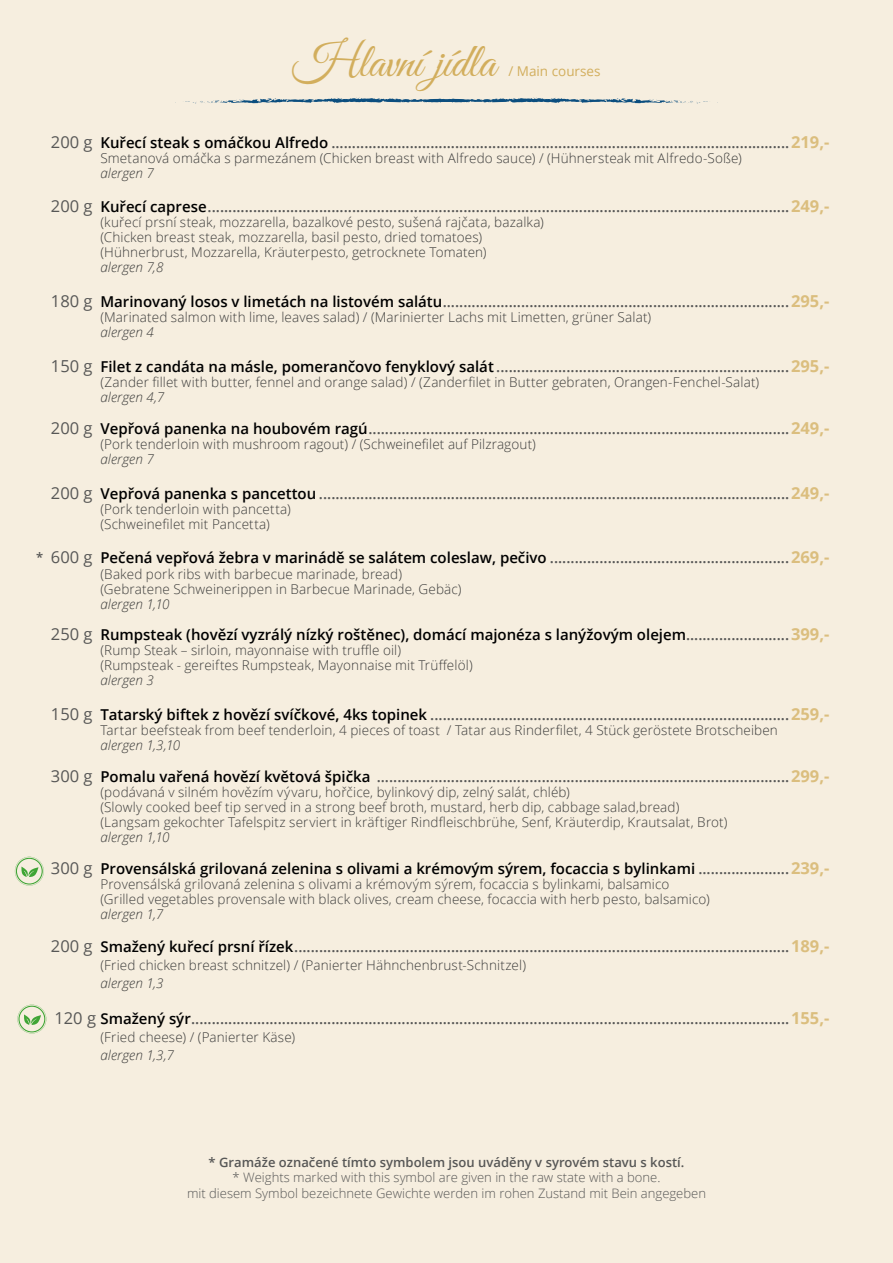
<style>
.page{position:relative;width:893px;height:1263px;background:#f6eedf}
.page>*{position:absolute;margin:0;border:0;box-sizing:border-box;transform-origin:0 0}
.t1{font:48px "Great Vibes";color:#d2ae5d}
.t2{font:600 15px "Open Sans";color:#575756}
.t3{font:600 15px "Open Sans";color:#000}
.t4{font:300 13.5px/15px "Open Sans";letter-spacing:.01em;color:#3c3c3b}
.t5{font:italic 300 13.5px "Open Sans";letter-spacing:.005em;color:#3c3c3b}
.t6{font:13.5px "Open Sans";color:#d2ae5d}
.t7{font:300 13.05px/15.6px "Open Sans";color:#575756;text-align:center}
.t8{font:600 13.05px "Open Sans";color:#575756}
.s1{font-weight:400;font-size:16.5px}
.s2{color:#000}
.s3{font-weight:700;font-size:16.5px;color:#dbbe7e}
.s4{font-weight:400;font-size:16.5px;color:#575756}
.s5{color:#575756}
</style>
<div class="page">
<svg style="left:185px;top:98px;width:523px;height:6px"></svg>
<svg style="left:17px;top:1005px;width:29px;height:28px"></svg>
<svg style="left:15px;top:857px;width:29px;height:28px"></svg>
<h1 class="t1" style="left:292px;top:35px;width:205px">Hlavní jídla</h1>
<p class="t6" style="left:508px;top:62px;width:94px">/ Main courses</p>
<p class="t8" style="left:36px;top:548px;width:9px">*</p>
<p class="t2" style="left:51px;top:132px;width:780px"><span class="s1">200 g</span> <span class="s2">Kuřecí steak s omáčkou Alfredo</span> ...............................................................................................................<span class="s3">219,-</span></p>
<p class="t4" style="left:100px;top:150px;width:643px">Smetanová omáčka s parmezánem (Chicken breast with Alfredo sauce) / (Hühnersteak mit Alfredo-Soße)</p>
<p class="t5" style="left:100px;top:163px;width:55px">alergen 7</p>
<p class="t2" style="left:51px;top:197px;width:780px"><span class="s1">200 g</span> <span class="s2">Kuřecí caprese</span>.............................................................................................................................................<span class="s3">249,-</span></p>
<p class="t4" style="left:100px;top:215px;width:445px">(kuřecí prsní steak, mozzarella, bazalkové pesto, sušená rajčata, bazalka) (Chicken breast steak, mozzarella, basil pesto, dried tomatoes) (Hühnerbrust, Mozzarella, Kräuterpesto, getrocknete Tomaten)</p>
<p class="t5" style="left:100px;top:258px;width:65px">alergen 7,8</p>
<p class="t2" style="left:51px;top:291px;width:780px"><span class="s1">180 g</span> <span class="s2">Marinovaný losos v limetách na listovém salátu</span>....................................................................................<span class="s3">295,-</span></p>
<p class="t4" style="left:100px;top:309px;width:552px">(Marinated salmon with lime, leaves salad) / (Marinierter Lachs mit Limetten, grüner Salat)</p>
<p class="t5" style="left:100px;top:323px;width:55px">alergen 4</p>
<p class="t2" style="left:51px;top:356px;width:780px"><span class="s1">150 g</span> <span class="s2">Filet z candáta na másle, pomerančovo fenyklový salát</span> .......................................................................<span class="s3">295,-</span></p>
<p class="t4" style="left:100px;top:374px;width:660px">(Zander fillet with butter, fennel and orange salad) / (Zanderfilet in Butter gebraten, Orangen-Fenchel-Salat)</p>
<p class="t5" style="left:100px;top:388px;width:65px">alergen 4,7</p>
<p class="t2" style="left:51px;top:418px;width:780px"><span class="s1">200 g</span> <span class="s2">Vepřová panenka na houbovém ragú</span>......................................................................................................<span class="s3">249,-</span></p>
<p class="t4" style="left:100px;top:436px;width:437px">(Pork tenderloin with mushroom ragout) / (Schweinefilet auf Pilzragout)</p>
<p class="t5" style="left:100px;top:450px;width:55px">alergen 7</p>
<p class="t2" style="left:51px;top:483px;width:780px"><span class="s1">200 g</span> <span class="s2">Vepřová panenka s pancettou</span> ..................................................................................................................<span class="s3">249,-</span></p>
<p class="t4" style="left:100px;top:501px;width:192px">(Pork tenderloin with pancetta) (Schweinefilet mit Pancetta)</p>
<p class="t2" style="left:51px;top:548px;width:780px"><span class="s1">600 g</span> <span class="s2">Pečená vepřová žebra v marinádě se salátem coleslaw, pečivo</span> ..........................................................<span class="s3">269,-</span></p>
<p class="t4" style="left:100px;top:566px;width:363px">(Baked pork ribs with barbecue marinade, bread) (Gebratene Schweinerippen in Barbecue Marinade, Gebäc)</p>
<p class="t5" style="left:100px;top:594px;width:71px">alergen 1,10</p>
<p class="t3" style="left:51px;top:624px;width:780px"><span class="s4">250 g</span> Rumpsteak (hovězí vyzrálý nízký roštěnec), domácí majonéza s lanýžovým olejem<span class="s5">.........................</span><span class="s3">399,-</span></p>
<p class="t4" style="left:100px;top:642px;width:374px">(Rump Steak – sirloin, mayonnaise with truffle oil) (Rumpsteak - gereiftes Rumpsteak, Mayonnaise mit Trüffelöl)</p>
<p class="t5" style="left:100px;top:671px;width:55px">alergen 3</p>
<p class="t2" style="left:51px;top:704px;width:780px"><span class="s1">150 g</span> <span class="s2">Tatarský biftek z hovězí svíčkové, 4ks topinek</span> .......................................................................................<span class="s3">259,-</span></p>
<p class="t4" style="left:100px;top:722px;width:679px">Tartar beefsteak from beef tenderloin, 4 pieces of toast / Tatar aus Rinderfilet, 4 Stück geröstete Brotscheiben</p>
<p class="t5" style="left:100px;top:736px;width:81px">alergen 1,3,10</p>
<p class="t2" style="left:51px;top:766px;width:780px"><span class="s1">300 g</span> <span class="s2">Pomalu vařená hovězí květová špička</span> ....................................................................................................<span class="s3">299,-</span></p>
<p class="t4" style="left:100px;top:784px;width:629px">(podávaná v silném hovězím vývaru, hořčice, bylinkový dip, zelný salát, chléb)<br>(Slowly cooked beef tip served in a strong beef broth, mustard, herb dip, cabbage salad,bread) (Langsam gekochter Tafelspitz serviert in kräftiger Rindfleischbrühe, Senf, Kräuterdip, Krautsalat, Brot)</p>
<p class="t5" style="left:100px;top:828px;width:71px">alergen 1,10</p>
<p class="t3" style="left:51px;top:858px;width:780px"><span class="s4">300 g</span> Provensálská grilovaná zelenina s olivami a krémovým sýrem, focaccia s bylinkami <span class="s5">......................</span><span class="s3">239,-</span></p>
<p class="t4" style="left:100px;top:876px;width:611px">Provensálská grilovaná zelenina s olivami a krémovým sýrem, focaccia s bylinkami, balsamico (Grilled vegetables provensale with black olives, cream cheese, focaccia with herb pesto, balsamico)</p>
<p class="t5" style="left:100px;top:904px;width:64px">alergen 1,7</p>
<p class="t2" style="left:51px;top:936px;width:780px"><span class="s1">200 g</span> <span class="s2">Smažený kuřecí prsní řízek</span>........................................................................................................................<span class="s3">189,-</span></p>
<p class="t4" style="left:100px;top:957px;width:427px">(Fried chicken breast schnitzel) / (Panierter Hähnchenbrust-Schnitzel)</p>
<p class="t5" style="left:100px;top:973px;width:65px">alergen 1,3</p>
<p class="t2" style="left:54px;top:1008px;width:777px"><span class="s1">120 g</span> <span class="s2">Smažený sýr</span>.................................................................................................................................................<span class="s3">155,-</span></p>
<p class="t4" style="left:100px;top:1029px;width:196px">(Fried cheese) / (Panierter Käse)</p>
<p class="t5" style="left:100px;top:1045px;width:75px">alergen 1,3,7</p>
<p class="t8" style="left:209px;top:1153px;width:477px">* Gramáže označené tímto symbolem jsou uváděny v syrovém stavu s kostí.</p>
<p class="t7" style="left:187px;top:1169px;width:521px">* Weights marked with this symbol are given in the raw state with a bone.<br>mit diesem Symbol bezeichnete Gewichte werden im rohen Zustand mit Bein angegeben</p>
</div>
